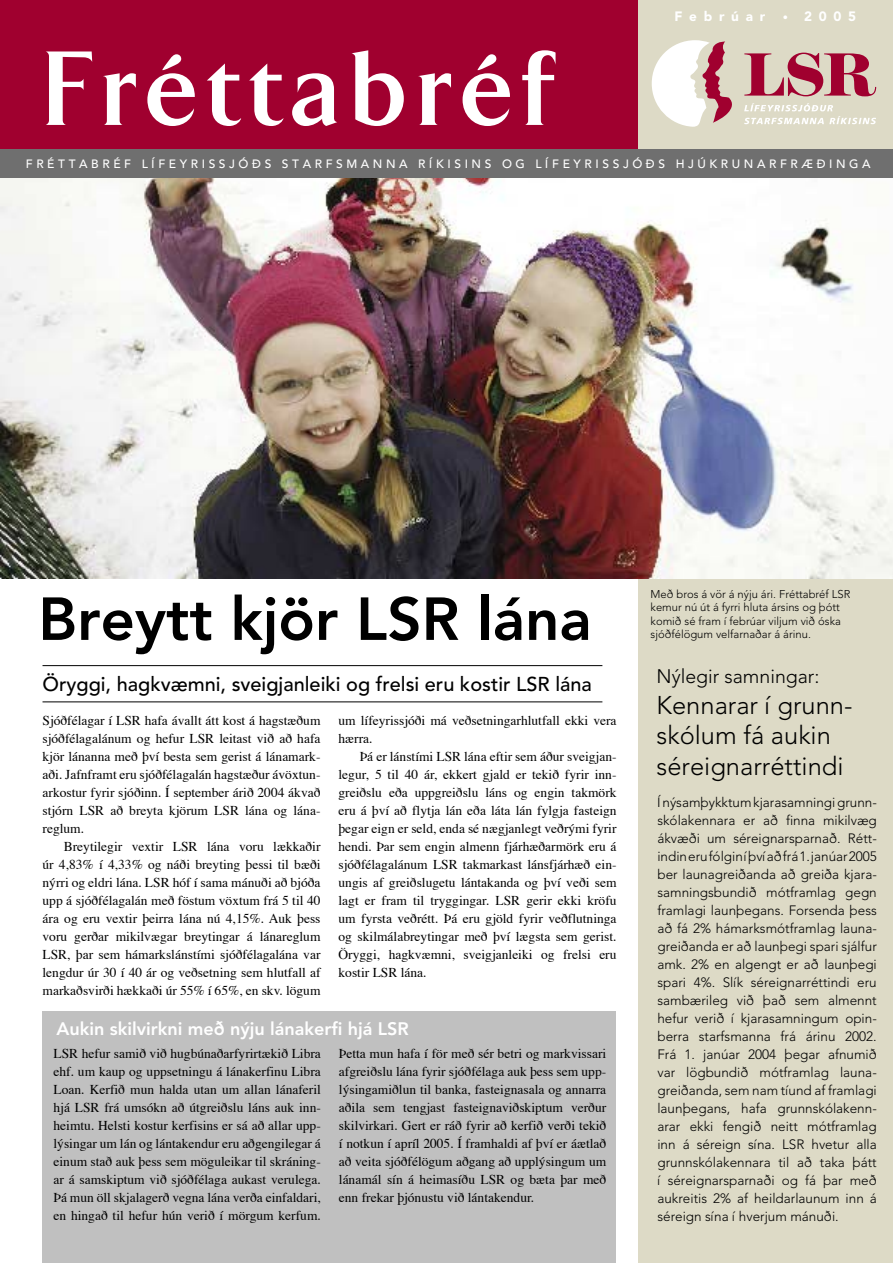
<style>
.page{position:relative;width:893px;height:1263px;background:#fff}
.page>*{position:absolute;margin:0;border:0;box-sizing:border-box;transform-origin:0 0}
.t1{font:700 108px "Arrow";letter-spacing:.09em;color:#fff}
.t2{font:800 60px "Avenir";color:#000}
.t3{font:300 25.5px/30.6px "Avenir";color:#000}
.t4{font:500 19.95px "Avenir";color:#000}
.t5{font:300 19.5px "Avenir";color:#000}
.t6{font:800 18px "Avenir";color:#fff}
.t7{font:13.5px/18px "Times";color:#000;text-align:justify}
.t8{font:300 13.5px/18px "Avenir";color:#000;text-align:justify}
.t9{font:900 13.5px "Avenir";letter-spacing:.5em;color:#fff}
.t10{font:500 12px "Avenir";letter-spacing:.3em;color:#fff}
.t11{font:300 11.25px/13.5px "Avenir";color:#000}
.s1{font-size:10.5px}
</style>
<div class="page">
<div style="left:0;top:0;width:893px;height:149px;background:#a0002f"></div>
<div style="left:638px;top:0;width:255px;height:1263px;background:#dddac6"></div>
<div style="left:0;top:149px;width:893px;height:30px;background:#6f6f6f"></div>
<svg style="left:744px;top:103px;width:132px;height:21px"></svg>
<svg style="left:744px;top:53px;width:132px;height:43px"></svg>
<svg style="left:652px;top:40px;width:80px;height:87px"></svg>
<img style="left:0;top:179px;width:893px;height:399px">
<hr style="left:43px;top:665px;width:559px;height:1px;background:#000">
<hr style="left:43px;top:702px;width:559px;height:1px;background:#000">
<div style="left:43px;top:1011px;width:573px;height:252px;background:#c0c0c0"></div>
<h1 class="t1" style="left:43px;top:30px;width:510px">Fréttabréf</h1>
<p class="t9" style="left:675px;top:8px;width:92px">Febrúar</p>
<p class="t9" style="left:783px;top:8px;width:75px"><span class="s1">•</span> 2005</p>
<p class="t10" style="left:26px;top:157px;width:846px">FRÉTTABRÉF LÍFEYRISSJÓÐS STARFSMANNA RÍKISINS OG LÍFEYRISSJÓÐS HJÚKRUNARFRÆÐINGA</p>
<p class="t11" style="left:651px;top:587px;width:201px">Með bros á vör á nýju ári. Fréttabréf LSR kemur nú út á fyrri hluta ársins og þótt komið sé fram í febrúar viljum við óska sjóðfélögum velfarnaðar á árinu.</p>
<h2 class="t2" style="left:38px;top:583px;width:555px">Breytt kjör LSR lána</h2>
<h3 class="t4" style="left:43px;top:673px;width:551px">Öryggi, hagkvæmni, sveigjanleiki og frelsi eru kostir LSR lána</h3>
<h3 class="t5" style="left:657px;top:665px;width:164px">Nýlegir samningar:</h3>
<h3 class="t3" style="left:657px;top:690px;width:198px">Kennarar í grunn&shy;skólum fá aukin séreignarréttindi</h3>
<p class="t8" style="left:657px;top:793px;width:221px">Í nýsamþykktum kjarasamningi grunn&shy;skólakennara er að finna mikilvæg ákvæði um séreignarsparnað. Rétt&shy;indin eru fólgin í því að frá 1. janúar 2005 ber launagreiðanda að greiða kjara&shy;samningsbundið mótframlag gegn framlagi launþegans. Forsenda þess að fá 2% hámarksmótframlag launa&shy;greiðanda er að launþegi spari sjálfur amk. 2% en algengt er að launþegi spari 4%. Slík séreignarréttindi eru sambærileg við það sem almennt hefur verið í kjarasamningum opin&shy;berra starfsmanna frá árinu 2002.<br>Frá 1. janúar 2004 þegar afnumið var lögbundið mótframlag launa&shy;greiðanda, sem nam tíund af framlagi launþegans, hafa grunnskólakenn&shy;arar ekki fengið neitt mótframlag inn á séreign sína. LSR hvetur alla grunnskólakennara til að taka þátt í séreignarsparnaði og fá þar með aukreitis 2% af heildarlaunum inn á séreign sína í hverjum mánuði.</p>
<p class="t7" style="left:339px;top:712px;width:280px">um lífeyrissjóði má veðsetningarhlutfall ekki vera hærra.</p>
<p class="t7" style="left:339px;top:748px;width:280px;text-indent:21px">Þá er lánstími LSR lána eftir sem áður sveigjan&shy;legur, 5 til 40 ár, ekkert gjald er tekið fyrir inn&shy;greiðslu eða uppgreiðslu láns og engin takmörk eru á því að flytja lán eða láta lán fylgja fasteign þegar eign er seld, enda sé nægjanlegt veðrými fyrir hendi. Þar sem engin almenn fjárhæðarmörk eru á sjóðfélagalánum LSR takmarkast lánsfjárhæð ein&shy;ungis af greiðslugetu lántakanda og því veði sem lagt er fram til tryggingar. LSR gerir ekki kröfu um fyrsta veðrétt. Þá eru gjöld fyrir veðflutninga og skilmálabreytingar með því lægsta sem gerist.<br>Öryggi, hagkvæmni, sveigjanleiki og frelsi eru kostir LSR lána.</p>
<p class="t7" style="left:43px;top:712px;width:280px">Sjóðfélagar í LSR hafa ávallt átt kost á hagstæðum sjóðfélagalánum og hefur LSR leitast við að hafa kjör lánanna með því besta sem gerist á lánamark&shy;aði. Jafnframt eru sjóðfélagalán hagstæður ávöxtun&shy;arkostur fyrir sjóðinn. Í september árið 2004 ákvað stjórn LSR að breyta kjörum LSR lána og lána&shy;reglum.</p>
<p class="t7" style="left:43px;top:838px;width:280px;text-indent:21px">Breytilegir vextir LSR lána voru lækkaðir úr 4,83% í 4,33% og náði breyting þessi til bæði nýrri og eldri lána. LSR hóf í sama mánuði að bjóða upp á sjóðfélagalán með föstum vöxtum frá 5 til 40 ára og eru vextir þeirra lána nú 4,15%. Auk þess voru gerðar mikilvægar breytingar á lánareglum LSR, þar sem hámarkslánstími sjóðfélagalána var lengdur úr 30 í 40 ár og veðsetning sem hlutfall af markaðsvirði hækkaði úr 55% í 65%, en skv. lögum</p>
<h3 class="t6" style="left:56px;top:1018px;width:354px">Aukin skilvirkni með nýju lánakerfi hjá LSR</h3>
<p class="t7" style="left:54px;top:1045px;width:269px">LSR hefur samið við hugbúnaðarfyrirtækið Libra ehf. um kaup og uppsetningu á lánakerfinu Libra Loan. Kerfið mun halda utan um allan lánaferil hjá LSR frá umsókn að útgreiðslu láns auk inn&shy;heimtu. Helsti kostur kerfisins er sá að allar upp&shy;lýsingar um lán og lántakendur eru aðgengilegar á einum stað auk þess sem möguleikar til skráning&shy;ar á samskiptum við sjóðfélaga aukast verulega.<br>Þá mun öll skjalagerð vegna lána verða einfaldari, en hingað til hefur hún verið í mörgum kerfum.</p>
<p class="t7" style="left:339px;top:1045px;width:269px">Þetta mun hafa í för með sér betri og markvissari afgreiðslu lána fyrir sjóðfélaga auk þess sem upp&shy;lýsingamiðlun til banka, fasteignasala og annarra aðila sem tengjast fasteignaviðskiptum verður skilvirkari. Gert er ráð fyrir að kerfið verði tekið í notkun í apríl 2005. Í framhaldi af því er áætlað að veita sjóðfélögum aðgang að upplýsingum um lánamál sín á heimasíðu LSR og bæta þar með enn frekar þjónustu við lántakendur.</p>
</div>
